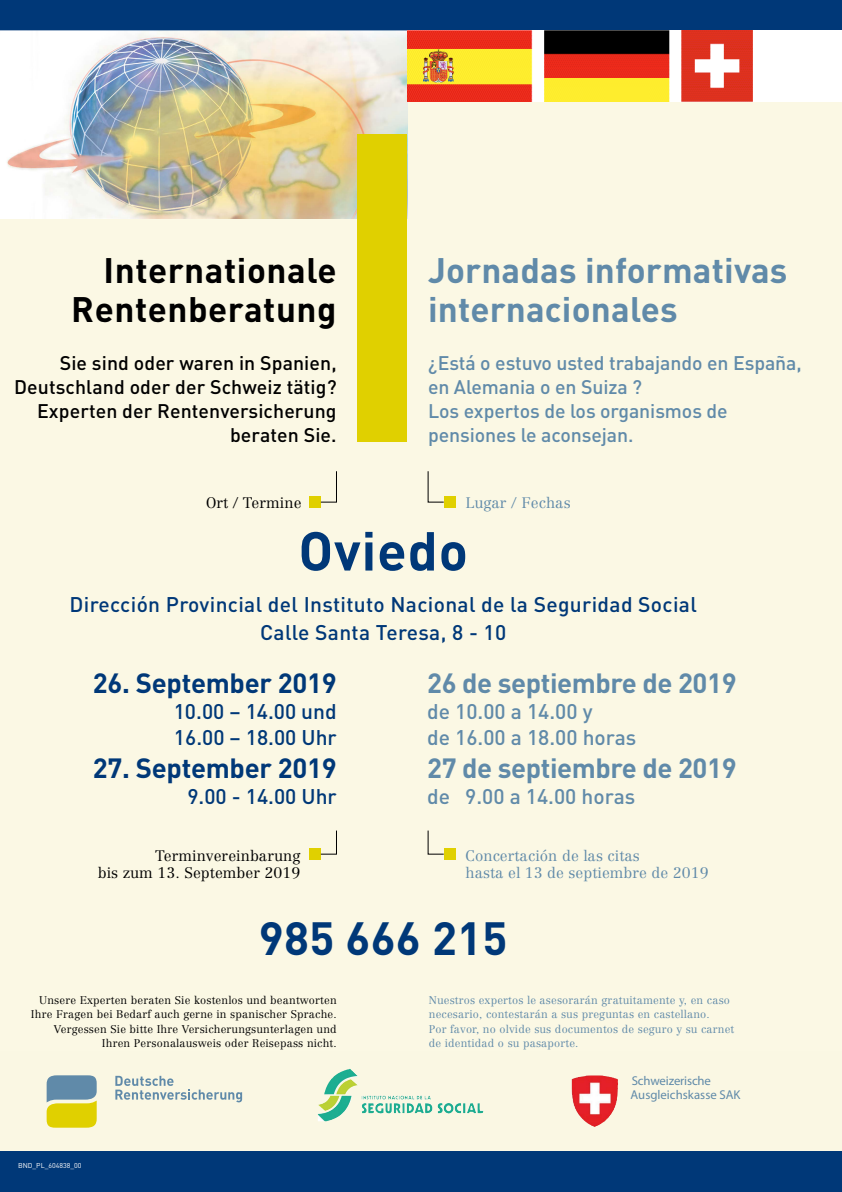
<style>
.page{position:relative;width:842px;height:1192px;background:#fbf8e4}
.page>*{position:absolute;margin:0;border:0;box-sizing:border-box;transform-origin:0 0}
.Veranstaltungsort{font:700 54px "FFDIN";letter-spacing:.015em;color:#003878}
.Telefon{font:700 46px "FFDIN";letter-spacing:.005em;color:#003878}
.Headline_rechts{font:700 35px "DIN Pro";letter-spacing:.005em;color:#608aa9}
.Headline_links{font:700 35px "DIN Pro";letter-spacing:.015em;color:#000}
.Uhrzeit_spanisch{font:700 27.5px "FFDIN";letter-spacing:-.015em;color:#608aa9}
.Uhrzeit_deutsch{font:700 27.5px "FFDIN";letter-spacing:-.01em;color:#003878}
.Veranstaltungsadress{font:500 21px "FFDIN";letter-spacing:.015em;color:#003878}
.Uhrzeit_spanisch-2{font:500 21px "FFDIN";color:#608aa9}
.Uhrzeit_deutsch-2{font:500 21px "FFDIN";color:#003878}
.Headline_rechts-2{font:500 19.5px "DIN Pro";letter-spacing:-.005em;color:#608aa9}
.Headline_links-2{font:500 19.5px "DIN Pro";letter-spacing:.005em;color:#000}
.Terminvereinbarung_r{font:300 15px "Centennial";letter-spacing:.005em;color:#608aa9}
.Terminvereinbarung_l{font:300 15px "Centennial";letter-spacing:.005em;color:#000}
.Ort_Termin_rechts{font:300 15px "Centennial";letter-spacing:.005em;color:#608aa9}
.Ort_Termin_links{font:300 15px "Centennial";letter-spacing:.005em;color:#000}
.t1{font:12.8px "Myriad Pro";color:#608aa9}
.Versicherungsunterla{font:300 11px "Centennial";letter-spacing:.015em;color:#000}
.Versicherungsunterla-2{font:300 11px "Centennial";letter-spacing:.015em;color:#608aa9}
.PL_Druckstücknummer{font:7px "FFDIN";color:#fff}
</style>
<div class="page">
<div style="left:0;top:1151px;width:842px;height:41px;background:#003878"></div>
<img style="left:0;top:30px;width:407px;height:189px">
<div style="left:309px;top:497px;width:12px;height:11px;background:#e0d000"></div>
<div style="left:309px;top:849px;width:12px;height:11px;background:#e0d000"></div>
<svg style="left:320px;top:471px;width:17px;height:32px"></svg>
<svg style="left:320px;top:830px;width:17px;height:25px"></svg>
<svg style="left:428px;top:471px;width:16px;height:32px"></svg>
<svg style="left:428px;top:830px;width:16px;height:25px"></svg>
<div style="left:358px;top:134px;width:49px;height:307px;background:#e0d000"></div>
<div style="left:444px;top:497px;width:11px;height:11px;background:#e0d000"></div>
<div style="left:444px;top:849px;width:11px;height:11px;background:#e0d000"></div>
<div style="left:0;top:0;width:842px;height:30px;background:#003878"></div>
<img style="left:407px;top:30px;width:435px;height:72px">
<svg style="left:47px;top:1075px;width:50px;height:53px"></svg>
<svg style="left:115px;top:1076px;width:127px;height:26px"></svg>
<img style="left:572px;top:1075px;width:46px;height:52px">
<img style="left:324px;top:1069px;width:34px;height:26px">
<p class="Headline_links" style="left:104px;top:246px;width:234px">Internationale</p>
<p class="Headline_links" style="left:71px;top:285px;width:267px">Rentenberatung</p>
<p class="Headline_links-2" style="left:60px;top:349px;width:278px">Sie sind oder waren in Spanien,</p>
<p class="Headline_links-2" style="left:14px;top:373px;width:324px">Deutschland oder der Schweiz tätig?</p>
<p class="Headline_links-2" style="left:37px;top:397px;width:301px">Experten der Rentenversicherung</p>
<p class="Headline_links-2" style="left:230px;top:421px;width:108px">beraten Sie.</p>
<p class="Ort_Termin_links" style="left:206px;top:494px;width:97px">Ort / Termine</p>
<p class="Headline_rechts" style="left:428px;top:246px;width:361px">Jornadas informativas</p>
<p class="Headline_rechts" style="left:428px;top:285px;width:251px">internacionales</p>
<p class="Headline_rechts-2" style="left:428px;top:349px;width:375px">¿Está o estuvo usted trabajando en España,</p>
<p class="Headline_rechts-2" style="left:428px;top:373px;width:216px">en Alemania o en Suiza ?</p>
<p class="Headline_rechts-2" style="left:428px;top:397px;width:301px">Los expertos de los organismos de</p>
<p class="Headline_rechts-2" style="left:428px;top:421px;width:207px">pensiones le aconsejan.</p>
<p class="Ort_Termin_rechts" style="left:465px;top:494px;width:107px">Lugar / Fechas</p>
<p class="Veranstaltungsort" style="left:298px;top:516px;width:171px">Oviedo</p>
<p class="Veranstaltungsadress" style="left:70px;top:591px;width:629px">Dirección Provincial del Instituto Nacional de la Seguridad Social</p>
<p class="Veranstaltungsadress" style="left:260px;top:619px;width:248px">Calle Santa Teresa, 8 - 10</p>
<p class="Uhrzeit_spanisch" style="left:427px;top:666px;width:311px">26 de septiembre de 2019</p>
<p class="Uhrzeit_spanisch-2" style="left:427px;top:698px;width:167px">de 10.00 a 14.00 y</p>
<p class="Uhrzeit_spanisch-2" style="left:427px;top:724px;width:211px">de 16.00 a 18.00 horas</p>
<p class="Uhrzeit_spanisch" style="left:427px;top:751px;width:311px">27 de septiembre de 2019</p>
<p class="Uhrzeit_spanisch-2" style="left:427px;top:783px;width:210px">de 9.00 a 14.00 horas</p>
<p class="Uhrzeit_deutsch" style="left:93px;top:666px;width:245px">26. September 2019</p>
<p class="Uhrzeit_deutsch-2" style="left:174px;top:698px;width:165px">10.00 – 14.00 und</p>
<p class="Uhrzeit_deutsch-2" style="left:174px;top:724px;width:164px">16.00 – 18.00 Uhr</p>
<p class="Uhrzeit_deutsch" style="left:93px;top:751px;width:245px">27. September 2019</p>
<p class="Uhrzeit_deutsch-2" style="left:187px;top:783px;width:151px">9.00 - 14.00 Uhr</p>
<p class="Terminvereinbarung_l" style="left:155px;top:846px;width:147px">Terminvereinbarung</p>
<p class="Terminvereinbarung_r" style="left:465px;top:846px;width:176px">Concertación de las citas</p>
<p class="Terminvereinbarung_l" style="left:98px;top:864px;width:204px">bis zum 13. September 2019</p>
<p class="Terminvereinbarung_r" style="left:465px;top:864px;width:245px">hasta el 13 de septiembre de 2019</p>
<p class="Telefon" style="left:259px;top:909px;width:250px">985 666 215</p>
<p class="Versicherungsunterla" style="left:39px;top:993px;width:299px">Unsere Experten beraten Sie kostenlos und beantworten</p>
<p class="Versicherungsunterla" style="left:31px;top:1008px;width:307px">Ihre Fragen bei Bedarf auch gerne in spanischer Sprache.</p>
<p class="Versicherungsunterla" style="left:54px;top:1022px;width:284px">Vergessen Sie bitte Ihre Versicherungsunterlagen und</p>
<p class="Versicherungsunterla" style="left:102px;top:1037px;width:236px">Ihren Personalausweis oder Reisepass nicht.</p>
<p class="Versicherungsunterla-2" style="left:429px;top:993px;width:303px">Nuestros expertos le asesorarán gratuitamente y, en caso</p>
<p class="Versicherungsunterla-2" style="left:429px;top:1008px;width:282px">necesario, contestarán a sus preguntas en castellano.</p>
<p class="Versicherungsunterla-2" style="left:429px;top:1022px;width:307px">Por favor, no olvide sus documentos de seguro y su carnet</p>
<p class="Versicherungsunterla-2" style="left:429px;top:1037px;width:151px">de identidad o su pasaporte.</p>
<p class="t1" style="left:632px;top:1073px;width:81px">Schweizerische</p>
<p class="PL_Druckstücknummer" style="left:18px;top:1161px;width:65px">BND_PL_604838_00</p>
<p class="t1" style="left:631px;top:1087px;width:111px">Ausgleichskasse SAK</p>
</div>
